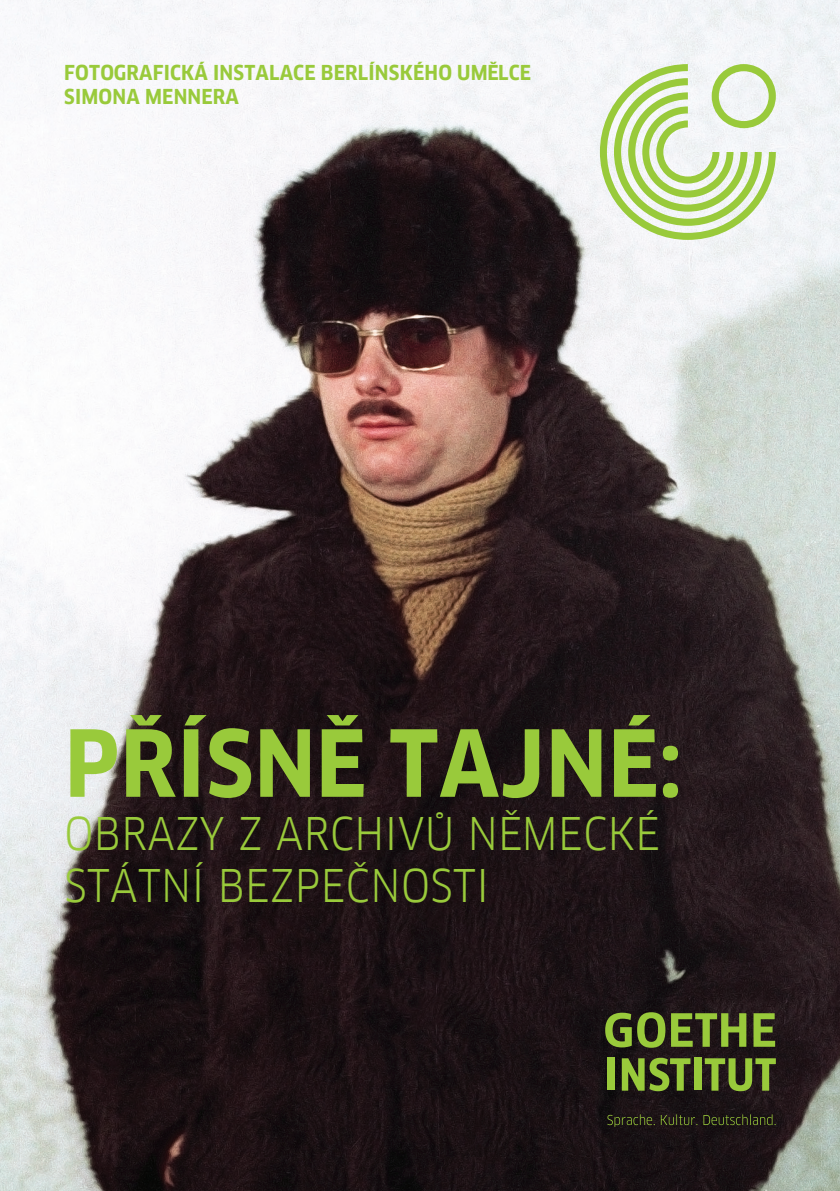
<style>
.page{position:relative;width:840px;height:1191px;background:#fff}
.page>*{position:absolute;margin:0;border:0;box-sizing:border-box;transform-origin:0 0}
.t1{font:700 90px "Goethe FF Clan";color:#99ca3b}
.t2{font:44px/52.8px "Goethe FF Clan";letter-spacing:.01em;color:#99ca3b}
.t3{font:700 20.2px/24.2px "Goethe FF Clan";letter-spacing:.01em;color:#99ca3b}
</style>
<div class="page">
<img style="left:0;top:0;width:839px;height:1191px">
<svg style="left:599px;top:64px;width:176px;height:176px"></svg>
<svg style="left:605px;top:1012px;width:141px;height:35px;background:#5a6e28"></svg>
<svg style="left:753px;top:1013px;width:21px;height:33px"></svg>
<div style="left:607px;top:1057px;width:7px;height:33px;background:#99ca3b"></div>
<svg style="left:621px;top:1057px;width:69px;height:34px;background:#5d7329"></svg>
<div style="left:693px;top:1057px;width:7px;height:33px;background:#99ca3b"></div>
<svg style="left:704px;top:1058px;width:71px;height:33px;background:#586928"></svg>
<svg style="left:607px;top:1114px;width:168px;height:12px;background:#2e2f1a"></svg>
<p class="t3" style="left:64px;top:61px;width:468px">FOTOGRAFICKÁ INSTALACE BERLÍNSKÉHO UMĚLCE<br>SIMONA MENNERA</p>
<h1 class="t1" style="left:65px;top:711px;width:159px">PŘÍSNĚ</h1>
<h1 class="t1" style="left:389px;top:711px;width:294px">TAJNÉ:</h1>
<h2 class="t2" style="left:64px;top:807px;width:597px">OBRAZY Z ARCHIVŮ NĚMECKÉ<br>STÁTNÍ BEZPEČNOSTI</h2>
</div>
